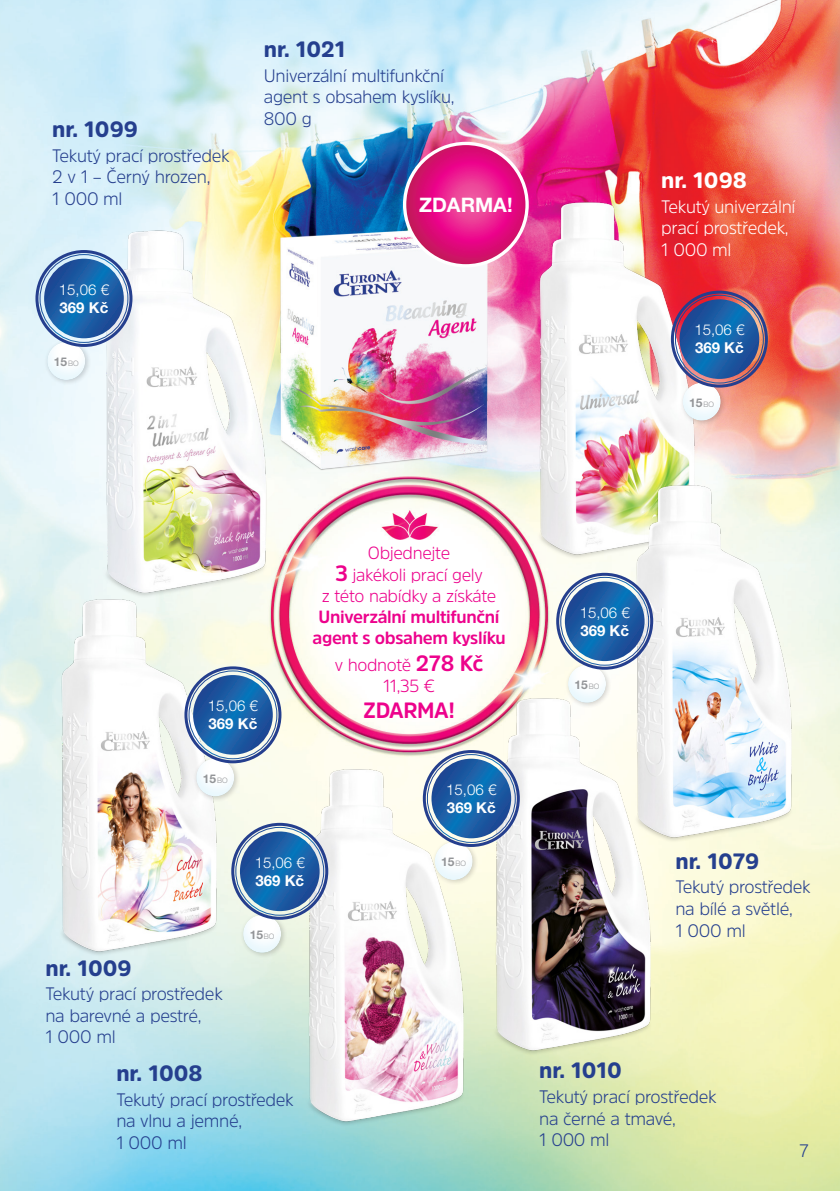
<style>
.page{position:relative;width:840px;height:1191px;background:#fff}
.page>*{position:absolute;margin:0;border:0;box-sizing:border-box;transform-origin:0 0}
.t1{font:900 22px "Amsi Pro";color:#253f8e}
.t2{font:700 22px "Amsi Pro";letter-spacing:-.02em;color:#ed028c}
.t3{font:900 22px "Amsi Pro";color:#fff}
.t4{font:700 20px "Helvetica Neue LT Pro";color:#fff}
.t5{font:300 18px/21.6px "Amsi Pro";letter-spacing:-.02em;color:#253f8e}
.t6{font:300 18px/21.6px "Amsi Pro";letter-spacing:-.02em;color:#fff}
.t7{font:300 17.6px/21.4px "Amsi Pro";letter-spacing:-.02em;color:#ed028c;text-align:center}
.t8{font:300 15px "Helvetica Neue LT Pro";color:#fff}
.t9{font:700 15px "Helvetica Neue LT Pro";color:#fff}
.t10{font:700 12px "Helvetica Neue LT Pro";color:#939598}
.s1{font-weight:300;font-size:7.6px}
.s2{font-weight:700;font-size:22px}
.s3{font-weight:700}
</style>
<div class="page">
<img style="left:0;top:0;width:839px;height:1191px">
<img style="left:91px;top:224px;width:205px;height:429px">
<img style="left:510px;top:184px;width:211px;height:429px">
<img style="left:607px;top:467px;width:210px;height:429px">
<img style="left:466px;top:680px;width:211px;height:429px">
<img style="left:280px;top:751px;width:210px;height:429px">
<img style="left:33px;top:581px;width:210px;height:429px">
<img style="left:270px;top:208px;width:237px;height:295px">
<div style="left:193px;top:755px;width:47px;height:47px;background:#231f20;opacity:.2"></div>
<div style="left:196px;top:755px;width:42px;height:42px;background:#00aeef;opacity:.1"></div>
<div style="left:184px;top:666px;width:97px;height:97px;border:3px solid #253f8e;border-radius:50%"></div>
<svg style="left:193px;top:675px;width:79px;height:79px;background:#185fa7"></svg>
<div style="left:240px;top:912px;width:47px;height:46px;background:#231f20;opacity:.2"></div>
<div style="left:243px;top:911px;width:41px;height:42px;background:#00aeef;opacity:.1"></div>
<div style="left:231px;top:823px;width:97px;height:96px;border:3px solid #253f8e;border-radius:50%"></div>
<svg style="left:240px;top:831px;width:79px;height:80px;background:#195fa7"></svg>
<div style="left:431px;top:839px;width:47px;height:47px;background:#231f20;opacity:.2"></div>
<div style="left:434px;top:839px;width:42px;height:42px;background:#00aeef;opacity:.1"></div>
<div style="left:422px;top:750px;width:97px;height:97px;border:3px solid #253f8e;border-radius:50%"></div>
<svg style="left:431px;top:758px;width:80px;height:80px;background:#1b61a7"></svg>
<div style="left:564px;top:662px;width:47px;height:46px;background:#231f20;opacity:.2"></div>
<div style="left:567px;top:662px;width:42px;height:42px;background:#00aeef;opacity:.1"></div>
<div style="left:556px;top:573px;width:96px;height:96px;border:3px solid #253f8e;border-radius:50%"></div>
<svg style="left:564px;top:581px;width:80px;height:80px;background:#1c61a8"></svg>
<div style="left:679px;top:380px;width:47px;height:46px;background:#231f20;opacity:.2"></div>
<div style="left:682px;top:379px;width:41px;height:42px;background:#00aeef;opacity:.1"></div>
<div style="left:670px;top:291px;width:97px;height:96px;border:3px solid #253f8e;border-radius:50%"></div>
<svg style="left:679px;top:299px;width:79px;height:80px;background:#1b5ea5"></svg>
<div style="left:44px;top:339px;width:47px;height:47px;background:#e8f5fb"></div>
<div style="left:47px;top:339px;width:42px;height:42px;background:#00aeef;opacity:.1"></div>
<div style="left:35px;top:250px;width:97px;height:97px;border:3px solid #253f8e;border-radius:50%"></div>
<svg style="left:44px;top:259px;width:80px;height:79px;background:#195fa7"></svg>
<svg style="left:404px;top:143px;width:123px;height:123px;background:#e22287"></svg>
<div style="left:403px;top:142px;width:125px;height:125px;border:3px solid #fff;border-radius:50%"></div>
<p class="t1" style="left:52px;top:114px;width:87px">nr. 1099</p>
<p class="t5" style="left:52px;top:144px;width:179px">Tekutý prací prostředek<br>2 v 1 – Černý hrozen,<br>1 000 ml</p>
<p class="t8" style="left:59px;top:280px;width:52px">15,06 €</p>
<p class="t9" style="left:60px;top:298px;width:50px">369 Kč</p>
<p class="t10" style="left:54px;top:354px;width:26px">15<span class="s1">BO</span></p>
<p class="t1" style="left:264px;top:34px;width:83px">nr. 1021</p>
<p class="t5" style="left:264px;top:64px;width:192px">Univerzální multifunkční agent s obsahem kyslíku,<br>800 g</p>
<p class="t4" style="left:419px;top:193px;width:95px">ZDARMA!</p>
<p class="t3" style="left:660px;top:165px;width:87px">nr. 1098</p>
<p class="t6" style="left:660px;top:195px;width:136px">Tekutý univerzální prací prostředek,<br>1 000 ml</p>
<p class="t8" style="left:694px;top:321px;width:52px">15,06 €</p>
<p class="t9" style="left:694px;top:339px;width:50px">369 Kč</p>
<p class="t10" style="left:689px;top:395px;width:26px">15<span class="s1">BO</span></p>
<p class="t8" style="left:208px;top:696px;width:52px">15,06 €</p>
<p class="t9" style="left:208px;top:714px;width:50px">369 Kč</p>
<p class="t7" style="left:312px;top:541px;width:194px">Objednejte<br><span class="s2">3</span> jakékoli prací gely<br>z této nabídky a získáte<br><span class="s3">Univerzální multifunční agent s obsahem kyslíku</span></p>
<p class="t7" style="left:334px;top:653px;width:150px">v hodnotě <span class="s2">278 Kč<br></span>11,35 €</p>
<p class="t2" style="left:363px;top:695px;width:93px">ZDARMA!</p>
<p class="t10" style="left:203px;top:771px;width:26px">15<span class="s1">BO</span></p>
<p class="t1" style="left:45px;top:952px;width:88px">nr. 1009</p>
<p class="t5" style="left:45px;top:982px;width:179px">Tekutý prací prostředek na barevné a pestré,<br>1 000 ml</p>
<p class="t8" style="left:254px;top:853px;width:52px">15,06 €</p>
<p class="t9" style="left:255px;top:871px;width:50px">369 Kč</p>
<p class="t10" style="left:249px;top:927px;width:26px">15<span class="s1">BO</span></p>
<p class="t1" style="left:116px;top:1058px;width:88px">nr. 1008</p>
<p class="t5" style="left:116px;top:1088px;width:179px">Tekutý prací prostředek na vlnu a jemné,<br>1 000 ml</p>
<p class="t8" style="left:446px;top:780px;width:52px">15,06 €</p>
<p class="t9" style="left:446px;top:798px;width:50px">369 Kč</p>
<p class="t10" style="left:441px;top:854px;width:26px">15<span class="s1">BO</span></p>
<p class="t8" style="left:579px;top:603px;width:52px">15,06 €</p>
<p class="t9" style="left:580px;top:621px;width:50px">369 Kč</p>
<p class="t10" style="left:574px;top:677px;width:26px">15<span class="s1">BO</span></p>
<p class="t1" style="left:675px;top:846px;width:85px">nr. 1079</p>
<p class="t5" style="left:675px;top:875px;width:137px">Tekutý prostředek na bílé a světlé,<br>1 000 ml</p>
<p class="t1" style="left:539px;top:1055px;width:84px">nr. 1010</p>
<p class="t5" style="left:539px;top:1085px;width:179px">Tekutý prací prostředek na černé a tmavé,<br>1 000 ml</p>
<p class="t5" style="left:798px;top:1139px;width:11px">7</p>
</div>
